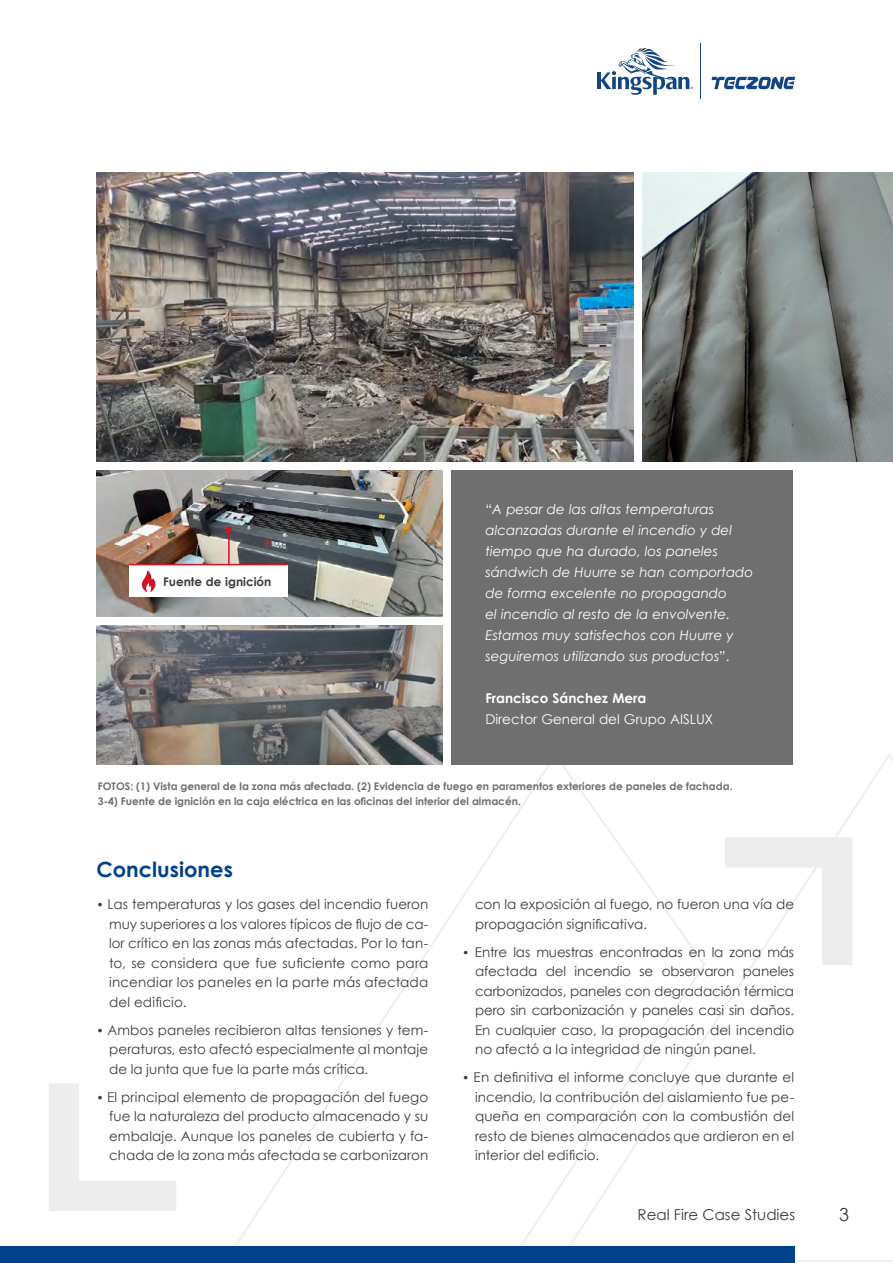
<style>
.page{position:relative;width:893px;height:1263px;background:#fff}
.page>*{position:absolute;margin:0;border:0;box-sizing:border-box;transform-origin:0 0}
.t1{font:700 21px "Century Gothic";color:#004289}
.t2{font:18px "Century Gothic";color:#3c3c3b}
.t3{font:15px "Century Gothic";color:#3c3c3b}
.t4{font:13.5px/19.5px "Century Gothic";letter-spacing:.005em;color:#3c3c3b;text-align:justify}
.t5{font:italic 13.5px/21px "Century Gothic";color:#fff}
.t6{font:13.5px "Century Gothic";color:#fff}
.t7{font:700 13.5px "Century Gothic";color:#fff}
.t8{font:700 12px "Century Gothic";color:#3c3c3b}
.t9{font:700 10.5px/15px "Century Gothic";color:#706f6f}
.s1{font-style:normal}
.s2{font-size:12px}
</style>
<div class="page">
<svg style="left:235px;top:765px;width:472px;height:481px"></svg>
<div style="left:0;top:1246px;width:795px;height:17px;background:#004289"></div>
<svg style="left:694px;top:822px;width:158px;height:173px"></svg>
<svg style="left:49px;top:1084px;width:127px;height:127px"></svg>
<img style="left:96px;top:172px;width:538px;height:290px">
<img style="left:642px;top:172px;width:251px;height:290px">
<img style="left:97px;top:625px;width:346px;height:140px">
<div style="left:451px;top:470px;width:342px;height:295px;background:#706f6f"></div>
<img style="left:96px;top:470px;width:347px;height:147px">
<div style="left:129px;top:565px;width:158px;height:32px;background:#fff"></div>
<svg style="left:142px;top:571px;width:14px;height:21px"></svg>
<hr style="left:129px;top:564px;width:158px;height:1px;background:#d51224">
<hr style="left:228px;top:529px;width:2px;height:36px;background:#d51224">
<svg style="left:226px;top:526px;width:6px;height:6px"></svg>
<svg style="left:711px;top:77px;width:84px;height:12px"></svg>
<hr style="left:597px;top:72px;width:4px;height:17px;background:#134485">
<svg style="left:601px;top:48px;width:92px;height:47px"></svg>
<hr style="left:700px;top:44px;width:1px;height:55px;background:#134485">
<p class="t8" style="left:163px;top:574px;width:110px">Fuente de ignición</p>
<p class="t5" style="left:485px;top:499px;width:269px"><span class="s1">“</span>A pesar de las altas temperaturas alcanzadas durante el incendio y del tiempo que ha durado, los paneles sándwich de Huurre se han comportado de forma excelente no propagando<br>el incendio al resto de la envolvente.<br>Estamos muy satisfechos con Huurre y seguiremos utilizando sus productos<span class="s1">”.</span></p>
<p class="t7" style="left:485px;top:690px;width:162px">Francisco Sánchez Mera</p>
<p class="t6" style="left:485px;top:711px;width:229px">Director General del Grupo AISLUX</p>
<p class="t9" style="left:98px;top:778px;width:636px">FOTOS: (1) Vista general de la zona más afectada. (2) Evidencia de fuego en paramentos exteriores de paneles de fachada.<br>3-4) Fuente de ignición en la caja eléctrica en las oficinas del interior del almacén.</p>
<h1 class="t1" style="left:96px;top:856px;width:138px">Conclusiones</h1>
<p class="t4" style="left:109px;top:894px;width:321px;text-indent:-13px"><span class="s2">•</span> Las temperaturas y los gases del incendio fueron muy superiores a los valores típicos de flujo de ca&shy;lor crítico en las zonas más afectadas. Por lo tan&shy;to, se considera que fue suficiente como para incendiar los paneles en la parte más afectada del edificio.</p>
<p class="t4" style="left:109px;top:1020px;width:321px;text-indent:-13px"><span class="s2">•</span> Ambos paneles recibieron altas tensiones y tem&shy;peraturas, esto afectó especialmente al montaje de la junta que fue la parte más crítica.</p>
<p class="t4" style="left:109px;top:1087px;width:321px;text-indent:-13px"><span class="s2">•</span> El principal elemento de propagación del fuego fue la naturaleza del producto almacenado y su embalaje. Aunque los paneles de cubierta y fa&shy;chada de la zona más afectada se carbonizaron</p>
<p class="t4" style="left:475px;top:894px;width:321px">con la exposición al fuego, no fueron una vía de propagación significativa.</p>
<p class="t4" style="left:475px;top:942px;width:321px;text-indent:-13px"><span class="s2">•</span> Entre las muestras encontradas en la zona más afectada del incendio se observaron paneles carbonizados, paneles con degradación térmica pero sin carbonización y paneles casi sin daños.<br>En cualquier caso, la propagación del incendio no afectó a la integridad de ningún panel.</p>
<p class="t4" style="left:475px;top:1067px;width:321px;text-indent:-13px"><span class="s2">•</span> En definitiva el informe concluye que durante el incendio, la contribución del aislamiento fue pe&shy;queña en comparación con la combustión del resto de bienes almacenados que ardieron en el interior del edificio.</p>
<p class="t3" style="left:638px;top:1205px;width:159px">Real Fire Case Studies</p>
<h2 class="t2" style="left:839px;top:1203px;width:11px">3</h2>
</div>
